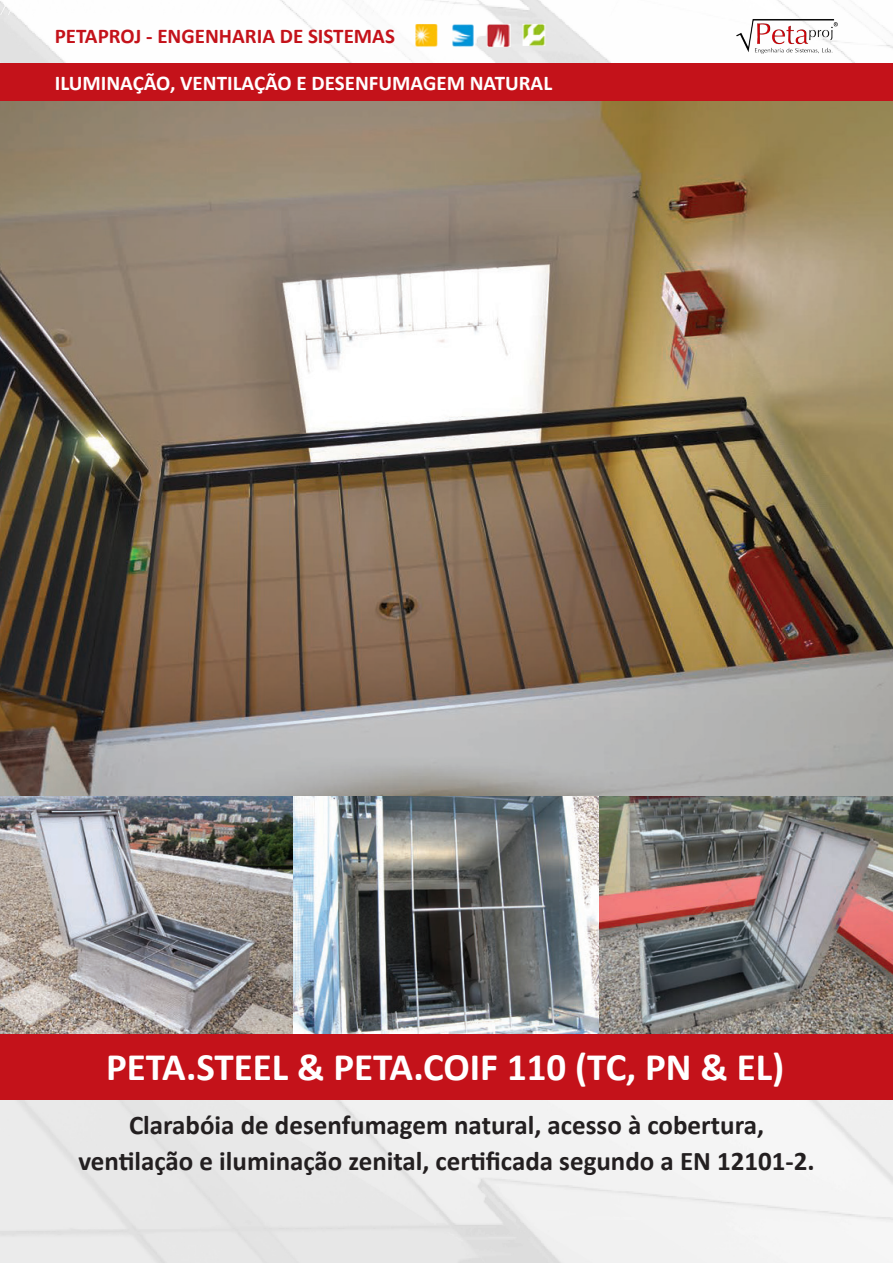
<style>
.page{position:relative;width:893px;height:1263px;background:#fff}
.page>*{position:absolute;margin:0;border:0;box-sizing:border-box;transform-origin:0 0}
.t1{font:700 39px "Calibri";color:#fff}
.t2{font:700 27px/36px "Calibri";color:#231f20;text-align:center}
.t3{font:700 21px "Calibri";color:#fff}
.t4{font:700 21px "Calibri";color:#c4121a}
</style>
<div class="page">
<img style="left:0;top:0;width:893px;height:1263px">
<div style="left:0;top:1033px;width:893px;height:66px;background:#c4121a"></div>
<img style="left:736px;top:17px;width:103px;height:37px">
<div style="left:0;top:64px;width:893px;height:37px;background:#c4121a"></div>
<img style="left:402px;top:17px;width:149px;height:37px">
<img style="left:0;top:101px;width:893px;height:933px">
<p class="t4" style="left:55px;top:22px;width:342px">PETAPROJ - ENGENHARIA DE SISTEMAS</p>
<p class="t3" style="left:55px;top:68px;width:499px">ILUMINAÇÃO, VENTILAÇÃO E DESENFUMAGEM NATURAL</p>
<h1 class="t1" style="left:106px;top:1039px;width:680px">PETA.STEEL &amp; PETA.COIF 110 (TC, PN &amp; EL)</h1>
<p class="t2" style="left:78px;top:1107px;width:738px">Clarabóia de desenfumagem natural, acesso à cobertura, ventilação e iluminação zenital, certificada segundo a EN 12101-2.</p>
</div>
